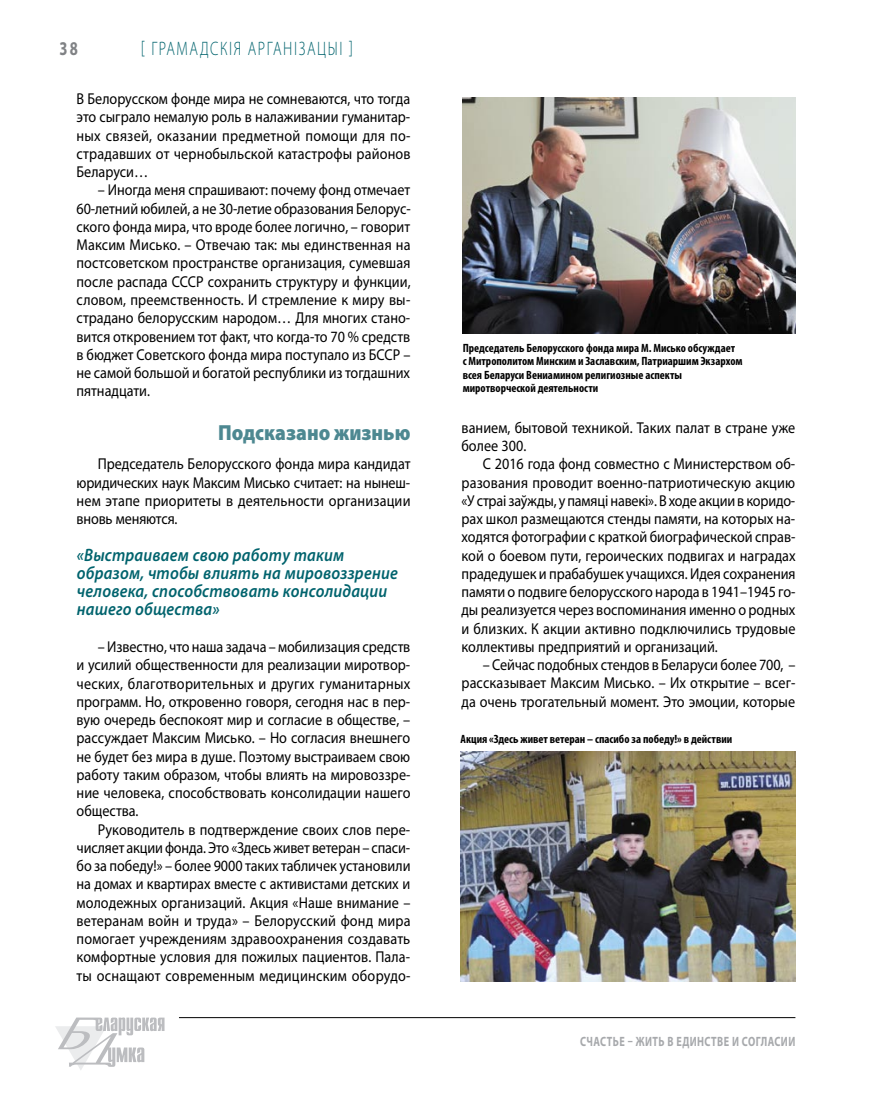
<style>
.page{position:relative;width:872px;height:1106px;background:#fff}
.page>*{position:absolute;margin:0;border:0;box-sizing:border-box;transform-origin:0 0}
.t1{font:900 21.9px "Myriad Pro";color:#4d8891;scale:.9 1}
.t2{font:300 19.5px "Myriad Pro";letter-spacing:.11em;color:#00636d;scale:.75 1}
.t3{font:700 19.5px "Myriad Pro";color:#808285;scale:.75 1}
.t4{font:italic 600 18px/18.3px "Myriad Pro";letter-spacing:.01em;color:#00636d;scale:.9 1}
.t5{font:15.75px/18.3px "Myriad Pro";letter-spacing:.005em;color:#000;text-align:justify;scale:.9 1}
.t6{font:700 13.5px "Myriad Pro";letter-spacing:.04em;color:#a7a9ac;scale:.75 1}
.t7{font:700 condensed 12px/13.5px "Myriad Pro";color:#000}
</style>
<div class="page">
<hr style="left:179px;top:1017px;width:616px;height:1px;background:#000">
<svg style="left:55px;top:1017px;width:109px;height:53px"></svg>
<img style="left:460px;top:752px;width:335px;height:229px">
<img style="left:463px;top:97px;width:332px;height:236px">
<p class="t3" style="left:60px;top:36px;width:26px">38</p>
<p class="t2" style="left:141px;top:38px;width:284px">[ Грамадскія арганізацыі ]</p>
<p class="t5" style="left:77px;top:89px;width:373px">В Белорусском фонде мира не сомневаются, что тогда это сыграло немалую роль в налаживании гуманитар&shy;ных связей, оказании предметной помощи для по&shy;страдавших от чернобыльской катастрофы районов Беларуси…</p>
<p class="t5" style="left:77px;top:181px;width:373px;text-indent:21px">– Иногда меня спрашивают: почему фонд отмечает 60-летний юбилей, а не 30-летие образования Белорус&shy;ского фонда мира, что вроде более логично, – говорит Максим Мисько. – Отвечаю так: мы единственная на постсоветском пространстве организация, сумевшая после распада СССР сохранить структуру и функции, словом, преемственность. И стремление к миру вы&shy;страдано белорусским народом… Для многих стано&shy;вится откровением тот факт, что когда-то 70 % средств в бюджет Советского фонда мира поступало из БССР – не самой большой и богатой республики из тогдашних пятнадцати.</p>
<h1 class="t1" style="left:218px;top:420px;width:215px">Подсказано жизнью</h1>
<p class="t5" style="left:77px;top:454px;width:372px;text-indent:21px">Председатель Белорусского фонда мира кандидат юридических наук Максим Мисько считает: на нынеш&shy;нем этапе приоритеты в деятельности организации вновь меняются.</p>
<p class="t4" style="left:77px;top:545px;width:358px">«Выстраиваем свою работу таким образом, чтобы влиять на мировоззрение человека, способствовать консолидации нашего общества»</p>
<p class="t5" style="left:77px;top:637px;width:372px;text-indent:21px">– Известно, что наша задача – мобилизация средств и усилий общественности для реализации миротвор&shy;ческих, благотворительных и других гуманитарных программ. Но, откровенно говоря, сегодня нас в пер&shy;вую очередь беспокоят мир и согласие в обществе, – рассуждает Максим Мисько. – Но согласия внешнего не будет без мира в душе. Поэтому выстраиваем свою работу таким образом, чтобы влиять на мировоззре&shy;ние человека, способствовать консолидации нашего общества.</p>
<p class="t5" style="left:77px;top:820px;width:373px;text-indent:21px">Руководитель в подтверждение своих слов пере&shy;числяет акции фонда. Это «Здесь живет ветеран – спаси&shy;бо за победу!» – более 9000 таких табличек установили на домах и квартирах вместе с активистами детских и молодежных организаций. Акция «Наше внимание – ветеранам войн и труда» – Белорусский фонд мира помогает учреждениям здравоохранения создавать комфортные условия для пожилых пациентов. Пала&shy;ты оснащают современным медицинским оборудо-</p>
<p class="t7" style="left:463px;top:340px;width:281px">Председатель Белорусского фонда мира М. Мисько обсуждает<br>с Митрополитом Минским и Заславским, Патриаршим Экзархом всея Беларуси Вениамином религиозные аспекты миротворческой деятельности</p>
<p class="t5" style="left:461px;top:418px;width:372px">ванием, бытовой техникой. Таких палат в стране уже более 300.</p>
<p class="t5" style="left:461px;top:454px;width:373px;text-indent:21px">С 2016 года фонд совместно с Министерством об&shy;разования проводит военно-патриотическую акцию «У страi заўжды, у памяцi навекi». В ходе акции в коридо&shy;рах школ размещаются стенды памяти, на которых на&shy;ходятся фотографии с краткой биографической справ&shy;кой о боевом пути, героических подвигах и наградах прадедушек и прабабушек учащихся. Идея сохранения памяти о подвиге белорусского народа в 1941–1945 го&shy;ды реализуется через воспоминания именно о родных и близких. К акции активно подключились трудовые коллективы предприятий и организаций.</p>
<p class="t5" style="left:461px;top:655px;width:372px;text-indent:21px">– Сейчас подобных стендов в Беларуси более 700, – рассказывает Максим Мисько. – Их открытие – всег&shy;да очень трогательный момент. Это эмоции, которые</p>
<p class="t7" style="left:460px;top:732px;width:273px">Акция «Здесь живет ветеран – спасибо за победу!» в действии</p>
<p class="t6" style="left:580px;top:1032px;width:288px">Счастье – жить в единстве и согласии</p>
</div>
